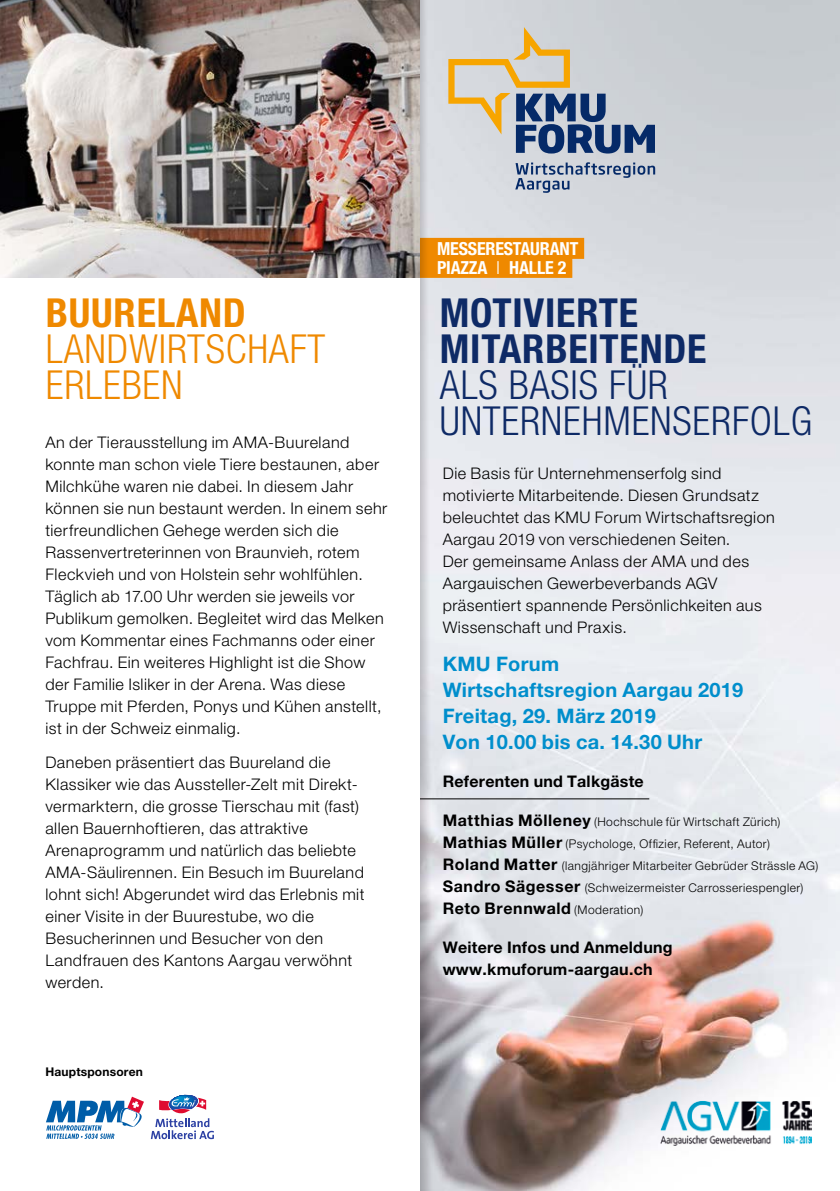
<style>
.page{position:relative;width:840px;height:1191px;background:#fff}
.page>*{position:absolute;margin:0;border:0;box-sizing:border-box;transform-origin:0 0}
.t1{font:300 condensed 40px/36px "Helvetica Neue LT Pro";letter-spacing:.02em;color:#0e2a66}
.t2{font:700 condensed 40px/36px "Helvetica Neue LT Pro";letter-spacing:.02em;color:#0e2a66}
.t3{font:300 condensed 40px/36px "Helvetica Neue LT Pro";letter-spacing:.02em;color:#ef8900}
.t4{font:700 condensed 40px "Helvetica Neue LT Pro";letter-spacing:.02em;color:#ef8900}
.t5{font:700 20px/26px "Helvetica Neue LT Pro";letter-spacing:.015em;color:#008ecc}
.t6{font:700 condensed 18px/19px "Helvetica Neue LT Pro";letter-spacing:-.01em;color:#fff}
.t7{font:300 16px/22px "Helvetica Neue LT Pro";letter-spacing:.03em;color:#000}
.t8{font:700 16px/22px "Helvetica Neue LT Pro";letter-spacing:.015em;color:#000}
.t9{font:700 16px "Helvetica Neue LT Pro";letter-spacing:.04em;color:#000}
.t10{font:300 12px/22px "Helvetica Neue LT Pro";letter-spacing:.04em;color:#000}
.t11{font:700 12px "Helvetica Neue LT Pro";letter-spacing:.015em;color:#000}
.s1{font-weight:300}
.s2{font-weight:700;font-size:16px}
.s3{font-weight:300;font-size:12px}
</style>
<div class="page">
<hr style="left:839px;top:0;width:1px;height:724px;background:#0090d0">
<svg style="left:839px;top:0;width:1px;height:624px"></svg>
<img style="left:0;top:0;width:420px;height:278px">
<img style="left:461px;top:0;width:378px;height:1191px">
<svg style="left:515px;top:162px;width:139px;height:31px;background:#a9b3c4"></svg>
<svg style="left:461px;top:27px;width:193px;height:126px;background:#b1b3b4"></svg>
<hr style="left:420px;top:798px;width:229px;height:1px;background:#000">
<div style="left:420px;top:238px;width:164px;height:21px;background:#ef8900"></div>
<div style="left:420px;top:257px;width:152px;height:21px;background:#ef8900"></div>
<svg style="left:420px;top:0;width:41px;height:1191px;background:#d3d0cf"></svg>
<img style="left:660px;top:1100px;width:151px;height:45px">
<svg style="left:151px;top:1094px;width:63px;height:45px"></svg>
<svg style="left:46px;top:1096px;width:98px;height:42px"></svg>
<h1 class="t4" style="left:46px;top:288px;width:201px">BUURELAND</h1>
<h1 class="t3" style="left:46px;top:330px;width:281px">LANDWIRTSCHAFT<br>ERLEBEN</h1>
<p class="t7" style="left:45px;top:431px;width:343px">An der Tierausstellung im AMA-Buureland konnte man schon viele Tiere bestaunen, aber Milchkühe waren nie dabei. In diesem Jahr können sie nun bestaunt werden. In einem sehr tierfreundlichen Gehege werden sich die Rassenvertreterinnen von Braunvieh, rotem Fleckvieh und von Holstein sehr wohlfühlen.<br>Täglich ab 17.00 Uhr werden sie jeweils vor Publikum gemolken. Begleitet wird das Melken vom Kommentar eines Fachmanns oder einer Fachfrau. Ein weiteres Highlight ist die Show der Familie Isliker in der Arena. Was diese Truppe mit Pferden, Ponys und Kühen anstellt, ist in der Schweiz einmalig.</p>
<p class="t7" style="left:45px;top:750px;width:320px">Daneben präsentiert das Buureland die Klassiker wie das Aussteller-Zelt mit Direkt&shy;vermarktern, die grosse Tierschau mit (fast) allen Bauernhoftieren, das attraktive Arenaprogramm und natürlich das beliebte AMA-Säulirennen. Ein Besuch im Buureland lohnt sich! Abgerundet wird das Erlebnis mit einer Visite in der Buurestube, wo die Besucherinnen und Besucher von den Landfrauen des Kantons Aargau verwöhnt werden.</p>
<p class="t11" style="left:45px;top:1064px;width:99px">Hauptsponsoren</p>
<p class="t6" style="left:437px;top:239px;width:143px">MESSERESTAURANT<br>PIAZZA <span class="s1">I</span> HALLE 2</p>
<h1 class="t2" style="left:439px;top:294px;width:268px">MOTIVIERTE<br>MITARBEITENDE</h1>
<h1 class="t1" style="left:439px;top:366px;width:374px">ALS BASIS FÜR<br>UNTERNEHMENSERFOLG</h1>
<p class="t7" style="left:442px;top:462px;width:333px">Die Basis für Unternehmenserfolg sind motivierte Mitarbeitende. Diesen Grundsatz beleuchtet das KMU Forum Wirtschaftsregion Aargau 2019 von verschiedenen Seiten.<br>Der gemeinsame Anlass der AMA und des Aargauischen Gewerbeverbands AGV präsentiert spannende Persönlichkeiten aus Wissenschaft und Praxis.</p>
<p class="t5" style="left:442px;top:650px;width:302px">KMU Forum<br>Wirtschaftsregion Aargau 2019<br>Freitag, 29. März 2019<br>Von 10.00 bis ca. 14.30 Uhr</p>
<p class="t8" style="left:442px;top:770px;width:202px">Referenten und Talkgäste</p>
<p class="t10" style="left:442px;top:810px;width:377px"><span class="s2">Matthias Mölleney</span> (Hochschule für Wirtschaft Zürich)<br><span class="s2">Mathias Müller</span> (Psychologe, Offizier, Referent, Autor)<br><span class="s2">Roland Matter</span> (langjähriger Mitarbeiter Gebrüder Strässle AG)<br><span class="s2">Sandro Sägesser</span> (Schweizermeister Carrosseriespengler)</p>
<p class="t9" style="left:442px;top:898px;width:202px">Reto Brennwald <span class="s3">(Moderation)</span></p>
<p class="t8" style="left:442px;top:936px;width:231px">Weitere Infos und Anmeldung www.kmuforum-aargau.ch</p>
</div>
